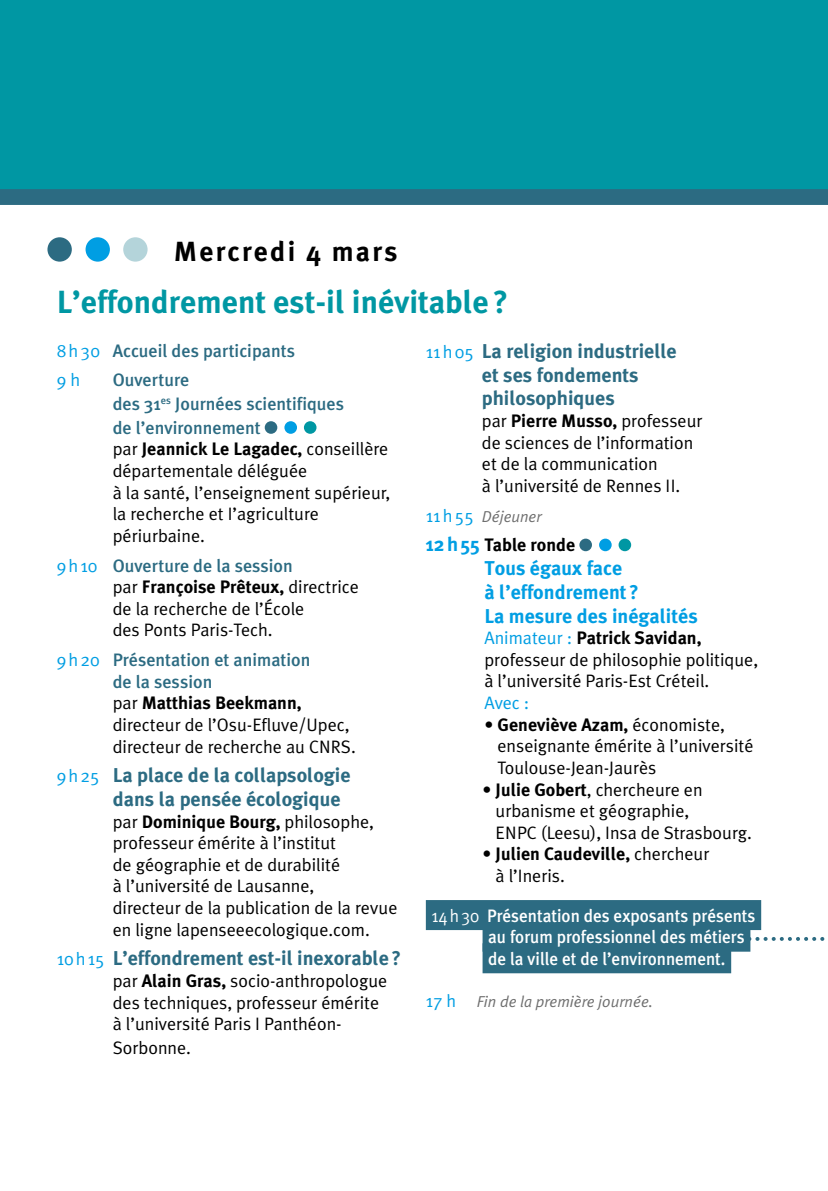
<style>
.page{position:relative;width:828px;height:1191px;background:#fff}
.page>*{position:absolute;margin:0;border:0;box-sizing:border-box;transform-origin:0 0}
.t1{font:700 32px "Meta Plus";color:#0097a3}
.t2{font:700 27.6px "Meta Plus";letter-spacing:.08em;color:#000}
.t3{font:700 20px/23.8px "Meta Plus";color:#2c6b82}
.t4{font:700 20px/23.8px "Meta Plus";color:#009ee3}
.t5{font:18px/21.6px "Meta Plus Normal";color:#000}
.t6{font:500 18px/21.6px "Meta Plus";color:#2c6b82}
.t7{font:700 18px "Meta Plus";color:#000}
.t8{font:500 18px/21.6px "Meta Plus";color:#fff;scale:.95 1}
.t9{font:18px "Meta Plus Normal";color:#009ee3}
.t10{font:italic 15.8px "Meta Plus Normal";color:#6e6e6e}
.s1{font-family:"Meta Plus Normal";font-weight:400;color:#009ee3}
.s2{font-family:"Meta Plus Normal";font-weight:400}
.s3{font-family:"Meta Plus Normal";font-weight:400;color:#000}
.s4{font-weight:700;color:#000}
.s5{font-family:"Meta Plus Normal";font-weight:400;font-size:18px;color:#009ee3}
.s6{font-family:"Meta Plus";font-weight:700}
.s7{font-style:normal;font-size:18px;color:#009ee3}
.s8{font-size:19.8px;color:#009ee3}
.s9{font-weight:500}
.s10{font-style:normal;font-size:17.8px;color:#009ee3}
</style>
<div class="page">
<div style="left:0;top:0;width:828px;height:193px;background:#0097a3"></div>
<div style="left:0;top:189px;width:828px;height:16px;background:#2c6b82"></div>
<div style="left:123px;top:237px;width:25px;height:25px;background:#b4d4da;border-radius:50%"></div>
<div style="left:86px;top:237px;width:24px;height:25px;background:#009ee3;border-radius:50%"></div>
<div style="left:47px;top:237px;width:25px;height:25px;background:#2c6b82;border-radius:50%"></div>
<svg style="left:750px;top:937px;width:75px;height:4px"></svg>
<div style="left:304px;top:421px;width:12px;height:13px;background:#0097a3;border-radius:50%"></div>
<div style="left:284px;top:421px;width:13px;height:13px;background:#009ee3;border-radius:50%"></div>
<div style="left:265px;top:421px;width:12px;height:13px;background:#2c6b82;border-radius:50%"></div>
<div style="left:426px;top:900px;width:335px;height:30px;background:#2c6b82"></div>
<div style="left:482px;top:921px;width:268px;height:30px;background:#2c6b82"></div>
<div style="left:482px;top:943px;width:249px;height:30px;background:#2c6b82"></div>
<div style="left:618px;top:538px;width:13px;height:13px;background:#0097a3;border-radius:50%"></div>
<div style="left:599px;top:538px;width:12px;height:13px;background:#009ee3;border-radius:50%"></div>
<div style="left:579px;top:538px;width:13px;height:13px;background:#2c6b82;border-radius:50%"></div>
<h2 class="t2" style="left:174px;top:235px;width:225px">Mercredi 4 mars</h2>
<h1 class="t1" style="left:57px;top:284px;width:453px">L’effondrement est-il inévitable?</h1>
<p class="t6" style="left:57px;top:339px;width:240px"><span class="s1">8h30</span> Accueil des participants</p>
<p class="t9" style="left:57px;top:370px;width:25px">9h</p>
<p class="t6" style="left:113px;top:368px;width:233px;line-height:23.8px">Ouverture<br>des 31<sup>es</sup> Journées scientifiques de l’environnement</p>
<p class="t7" style="left:113px;top:439px;width:277px"><span class="s2">par</span> Jeannick Le Lagadec, <span class="s2">conseillère</span></p>
<p class="t5" style="left:113px;top:460px;width:279px">départementale déléguée<br>à la santé, l’enseignement supérieur, la recherche et I’agriculture périurbaine.</p>
<p class="t6" style="left:113px;top:554px;width:248px;text-indent:-56px"><span class="s1">9h10</span> Ouverture de la session<br><span class="s3">par</span> <span class="s4">Françoise Prêteux,</span> <span class="s3">directrice</span></p>
<p class="t5" style="left:113px;top:597px;width:193px">de la recherche de l’École des Ponts Paris-Tech.</p>
<p class="t6" style="left:113px;top:649px;width:199px;text-indent:-56px"><span class="s1">9h20</span> Présentation et animation de la session<br><span class="s3">par</span> <span class="s4">Matthias Beekmann,</span></p>
<p class="t5" style="left:113px;top:713px;width:245px">directeur de l’Osu-Efluve/Upec, directeur de recherche au CNRS.</p>
<p class="t3" style="left:113px;top:763px;width:239px;text-indent:-56px"><span class="s5">9h25</span> La place de la collapsologie dans la pensée écologique</p>
<p class="t7" style="left:113px;top:811px;width:263px"><span class="s2">par</span> Dominique Bourg, <span class="s2">philosophe,</span></p>
<p class="t5" style="left:113px;top:832px;width:286px">professeur émérite à l’institut<br>de géographie et de durabilité<br>à l’université de Lausanne,<br>directeur de la publication de la revue en ligne lapenseeecologique.com.</p>
<p class="t3" style="left:57px;top:946px;width:346px"><span class="s5">10h15</span> L’effondrement est-il inexorable?</p>
<p class="t5" style="left:113px;top:969px;width:276px">par <span class="s6">Alain Gras,</span> socio-anthropologue des techniques, professeur émérite à l’université Paris I Panthéon-</p>
<p class="t5" style="left:113px;top:1036px;width:80px">Sorbonne.</p>
<p class="t3" style="left:482px;top:339px;width:196px;text-indent:-56px"><span class="s5">11h05</span> La religion industrielle et ses fondements philosophiques</p>
<p class="t5" style="left:482px;top:410px;width:222px">par <span class="s6">Pierre Musso,</span> professeur de sciences de l’information et de la communication<br>à l’université de Rennes II.</p>
<p class="t10" style="left:426px;top:507px;width:117px"><span class="s7">11h55</span> Déjeuner</p>
<p class="t7" style="left:426px;top:534px;width:151px"><span class="s8">12h55</span> Table ronde</p>
<p class="t4" style="left:484px;top:556px;width:215px">Tous égaux face<br>à l’effondrement ?<br>La mesure des inégalités</p>
<p class="t7" style="left:484px;top:627px;width:219px"><span class="s1">Animateur :</span> Patrick Savidan,</p>
<p class="t5" style="left:484px;top:648px;width:275px">professeur de philosophie politique, à l’université Paris-Est Créteil.</p>
<p class="t9" style="left:484px;top:692px;width:46px">Avec :</p>
<p class="t7" style="left:484px;top:714px;width:242px"><span class="s2">•</span> Geneviève Azam, <span class="s2">économiste,</span></p>
<p class="t5" style="left:497px;top:735px;width:257px">enseignante émérite à l’université<br>Toulouse-Jean-Jaurès</p>
<p class="t5" style="left:495px;top:778px;width:258px;text-indent:-13px">• <span class="s6">Julie Gobert</span>, chercheure en urbanisme et géographie,<br>ENPC (Leesu), Insa de Strasbourg.</p>
<p class="t7" style="left:482px;top:843px;width:228px"><span class="s9">•</span> Julien Caudeville, <span class="s2">chercheur</span></p>
<p class="t5" style="left:495px;top:864px;width:71px">à l’Ineris.</p>
<p class="t8" style="left:488px;top:904px;width:283px;text-indent:-57px"><span class="s2">14h30</span> Présentation des exposants présents au forum professionnel des métiers de la ville et de l’environnement.</p>
<p class="t10" style="left:426px;top:992px;width:229px"><span class="s10">17 h</span> Fin de la première journée.</p>
</div>
